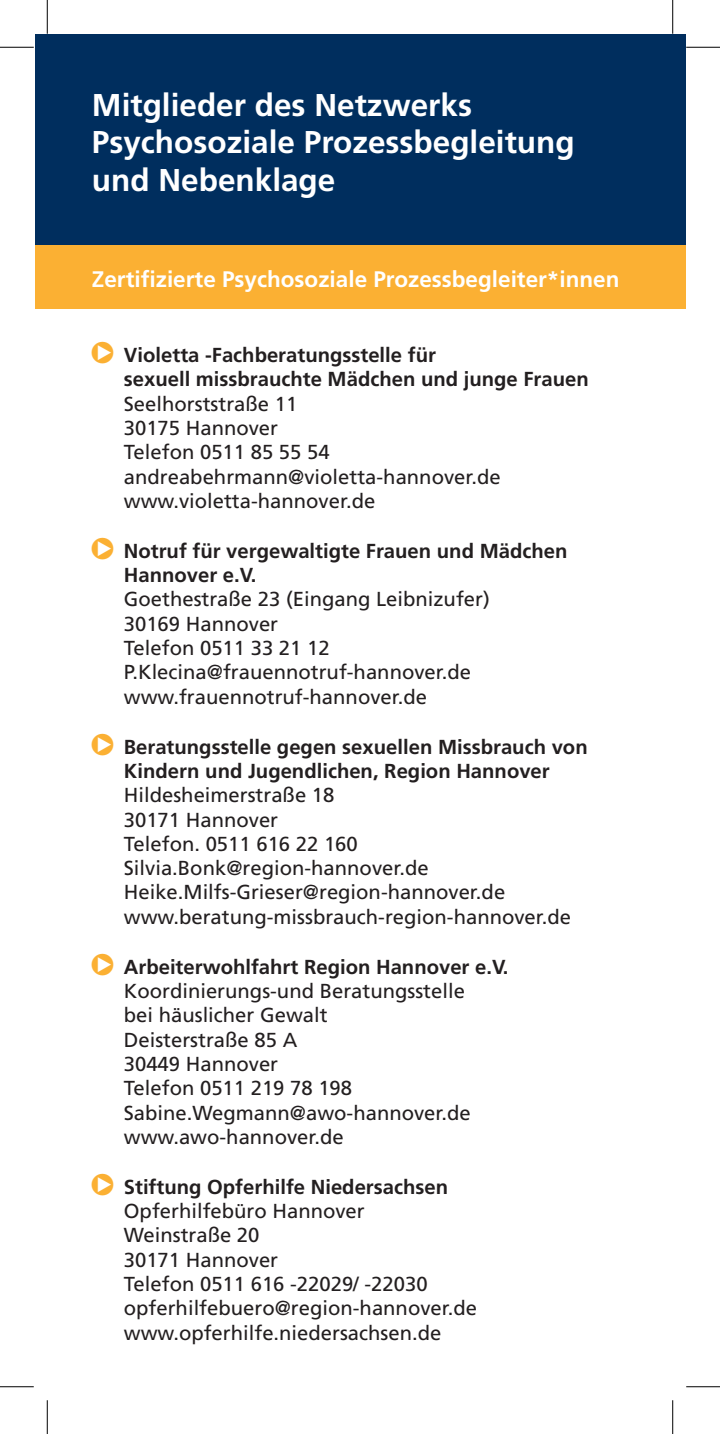
<style>
.page{position:relative;width:720px;height:1434px;background:#fff}
.page>*{position:absolute;margin:0;border:0;box-sizing:border-box;transform-origin:0 0}
.t1{font:700 31.5px/37.8px "Frutiger LT Std";color:#fff}
.t2{font:700 22.5px "Frutiger LT Std";color:#fff}
.t3{font:20.25px/24.3px "Frutiger LT Std";color:#231f20}
.t4{font:700 20.25px/24.3px "Frutiger LT Std";color:#231f20}
.s1{font-family:"Kingfatz";font-weight:400;font-size:24.75px;color:#fbb033}
.s2{font-family:"Kingfatz";font-size:24.75px;color:#fbb033}
.s3{font-weight:700}
</style>
<div class="page">
<div style="left:34px;top:235px;width:651px;height:74px;background:#fbb033"></div>
<div style="left:34px;top:34px;width:651px;height:211px;background:#002e5e"></div>
<hr style="left:0;top:47px;width:34px;height:1px;background:#000">
<hr style="left:686px;top:47px;width:34px;height:1px;background:#000">
<hr style="left:0;top:1386px;width:34px;height:1px;background:#000">
<hr style="left:686px;top:1386px;width:34px;height:1px;background:#000">
<hr style="left:47px;top:0;width:1px;height:34px;background:#000">
<hr style="left:47px;top:1400px;width:1px;height:34px;background:#000">
<hr style="left:672px;top:0;width:1px;height:34px;background:#000">
<hr style="left:672px;top:1400px;width:1px;height:34px;background:#000">
<h1 class="t1" style="left:92px;top:86px;width:484px">Mitglieder des Netzwerks<br>Psychosoziale Prozessbegleitung und Nebenklage</h1>
<p class="t2" style="left:92px;top:266px;width:529px">Zertifizierte Psychosoziale Prozessbegleiter*innen</p>
<p class="t4" style="left:124px;top:343px;width:466px;text-indent:-32px"><span class="s1">å</span> Violetta -Fachberatungsstelle für<br>sexuell missbrauchte Mädchen und junge Frauen</p>
<p class="t3" style="left:124px;top:392px;width:378px">Seelhorststraße 11<br>30175 Hannover<br>Telefon 0511 85 55 54 andreabehrmann@violetta-hannover.de www.violetta-hannover.de</p>
<p class="t4" style="left:124px;top:539px;width:445px;text-indent:-32px"><span class="s1">å</span> Notruf für vergewaltigte Frauen und Mädchen<br>Hannover e.V.</p>
<p class="t3" style="left:124px;top:587px;width:367px">Goethestraße 23 (Eingang Leibnizufer)<br>30169 Hannover<br>Telefon 0511 33 21 12<br>P.Klecina@frauennotruf-hannover.de www.frauennotruf-hannover.de</p>
<p class="t4" style="left:92px;top:735px;width:497px;text-align:center"><span class="s1">å</span> Beratungsstelle gegen sexuellen Missbrauch von<br>Kindern und Jugendlichen, Region Hannover</p>
<p class="t3" style="left:124px;top:783px;width:449px">Hildesheimerstraße 18<br>30171 Hannover<br>Telefon. 0511 616 22 160<br>Silvia.Bonk@region-hannover.de<br>Heike.Milfs-Grieser@region-hannover.de www.beratung-missbrauch-region-hannover.de</p>
<p class="t3" style="left:124px;top:955px;width:386px;text-indent:-32px"><span class="s2">å</span> <span class="s3">Arbeiterwohlfahrt Region Hannover e.V.<br></span>Koordinierungs-und Beratungsstelle<br>bei häuslicher Gewalt<br>Deisterstraße 85 A<br>30449 Hannover<br>Telefon 0511 219 78 198<br>Sabine.Wegmann@awo-hannover.de www.awo-hannover.de</p>
<p class="t3" style="left:124px;top:1175px;width:355px;text-indent:-32px"><span class="s2">å</span> <span class="s3">Stiftung Opferhilfe Niedersachsen<br></span>Opferhilfebüro Hannover<br>Weinstraße 20<br>30171 Hannover<br>Telefon 0511 616 -22029/ -22030 opferhilfebuero@region-hannover.de www.opferhilfe.niedersachsen.de</p>
</div>
